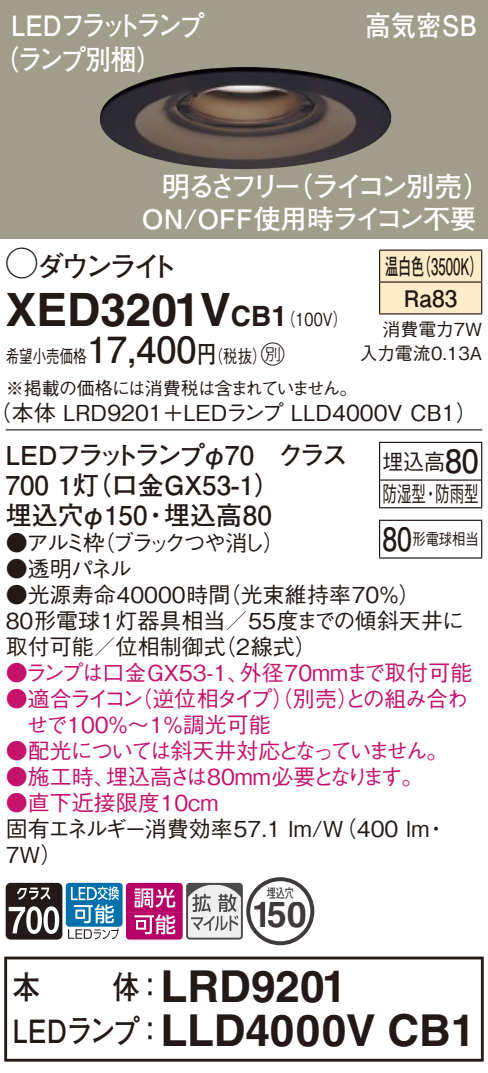
<style>
.page{position:relative;width:488px;height:1073px;background:#fff}
.page>*{position:absolute;margin:0;border:0;box-sizing:border-box;transform-origin:0 0}
.t1{font:700 46px "Helvetica LT Std";color:#231916}
.t2{font:700 44px/44px "Helvetica LT Std";letter-spacing:-.005em;color:#231916}
.t3{font:700 36px "Helvetica LT Std";color:#3e3a39}
.t4{font:700 32px "Futo Go B101 Pro";color:#231916;scale:.85 1}
.t5{font:700 28px/34px "Futo Go B101 Pro";letter-spacing:-.12em;color:#fff;scale:.9 1}
.t6{font:700 28px "Futo Go B101 Pro";letter-spacing:-.185em;color:#fff}
.t7{font:700 28px "Futo Go B101 Pro";letter-spacing:-.15em;color:#231916}
.t8{font:700 26.8px "Futo Go B101 Pro";letter-spacing:-.005em;color:#fff}
.t9{font:700 26px/30px "Futo Go B101 Pro";color:#231916}
.t10{font:700 22.8px/32px "Futo Go B101 Pro";color:#231916;text-align:center;scale:.58 1}
.t11{font:500 22px/26px "Gothic BBB Pro";color:#231916}
.t12{font:500 22px "Gothic BBB Pro";color:#c5126b}
.t13{font:500 22px/26px "Gothic BBB Pro";letter-spacing:-.045em;color:#c5126b}
.t14{font:500 22px "Gothic BBB Pro";letter-spacing:-.11em;color:#c5126b}
.t15{font:500 22px "Gothic BBB Pro";letter-spacing:-.16em;color:#231916}
.t16{font:500 22px/32.8px "Gothic BBB Pro";color:#231916;scale:.95 1}
.t17{font:500 18px/31.6px "Gothic BBB Pro";letter-spacing:-.035em;color:#231916;scale:.75 1}
.t18{font:500 18px/24px "Gothic BBB Pro";color:#231916;text-align:right}
.t19{font:500 16px "Gothic BBB Pro";color:#231916;scale:.83 1}
.t20{font:13.2px "Futo Go B101 Pro Bold 90 pv RKSJ H";color:#3f3b3a;scale:.7 1}
.s1{font-family:"Ford Classification 1";font-weight:400;font-size:32px}
.s2{font-size:28px}
.s3{font-family:"Gothic BBB Pro";font-weight:500;font-size:18px}
.s4{font-family:"Futo Go B101 Pro";font-weight:700;font-size:36px}
.s5{font-family:"Futo Go B101 Pro";font-weight:700;font-size:24px}
.s6{font-family:"Ford Classification 1";font-weight:400;font-size:24px}
.s7{font-family:"Futo Go B101 Pro";font-weight:700;font-size:32px}
.s8{color:#251b18}
.s9{font-family:"Futo Go B101 Pro";font-size:32px}
</style>
<div class="page">
<div style="left:0;top:0;width:488px;height:238px;background:#a19d8b"></div>
<img style="left:99px;top:67px;width:293px;height:103px">
<div style="left:380px;top:251px;width:101px;height:62px;background:#feecc9"></div>
<hr style="left:379px;top:249px;width:103px;height:2px;background:#231916">
<hr style="left:379px;top:251px;width:1px;height:30px;background:#231916">
<hr style="left:481px;top:251px;width:1px;height:30px;background:#231916">
<hr style="left:379px;top:281px;width:103px;height:2px;background:#231916">
<hr style="left:379px;top:283px;width:1px;height:30px;background:#231916">
<hr style="left:481px;top:283px;width:1px;height:30px;background:#231916">
<hr style="left:379px;top:313px;width:103px;height:1px;background:#231916">
<hr style="left:6px;top:429px;width:476px;height:1px;background:#231916">
<hr style="left:379px;top:443px;width:1px;height:37px;background:#231916">
<svg style="left:379px;top:480px;width:1px;height:27px"></svg>
<hr style="left:379px;top:442px;width:103px;height:1px;background:#231916">
<hr style="left:380px;top:479px;width:101px;height:2px;background:#231916">
<hr style="left:481px;top:443px;width:1px;height:37px;background:#231916">
<svg style="left:481px;top:480px;width:1px;height:27px"></svg>
<hr style="left:379px;top:507px;width:103px;height:1px;background:#231916">
<hr style="left:379px;top:521px;width:1px;height:36px;background:#231916">
<hr style="left:379px;top:519px;width:103px;height:2px;background:#231916">
<hr style="left:481px;top:521px;width:1px;height:36px;background:#231916">
<hr style="left:379px;top:557px;width:103px;height:1px;background:#231916">
<svg style="left:6px;top:882px;width:56px;height:57px"></svg>
<div style="left:66px;top:882px;width:56px;height:44px;background:#0070ac;border-radius:3px"></div>
<svg style="left:68px;top:886px;width:51px;height:53px"></svg>
<svg style="left:126px;top:877px;width:188px;height:68px"></svg>
<div style="left:4px;top:956px;width:479px;height:105px;border:3px solid #231916"></div>
<p class="t5" style="left:-7px;top:5px;width:236px;text-indent:18px">LEDフラットランプ（ランプ別梱）</p>
<p class="t5" style="left:365px;top:5px;width:125px">高気密SB</p>
<p class="t6" style="left:162px;top:164px;width:330px">明るさフリー（ライコン別売）</p>
<p class="t8" style="left:142px;top:198px;width:336px">ON/OFF使用時ライコン不要</p>
<p class="t7" style="left:6px;top:244px;width:174px"><span class="s1">A</span>ダウンライト</p>
<h1 class="t1" style="left:6px;top:281px;width:343px">XED3201V<span class="s2">CB1</span><span class="s3">（100V）</span></h1>
<p class="t17" style="left:6px;top:338px;width:470px">希望小売価格<span class="s4">17,400</span><span class="s5">円</span>（税抜）<span class="s6">C<br></span>※掲載の価格には消費税は含まれていません。</p>
<p class="t11" style="left:-10px;top:397px;width:489px">（本体 LRD9201＋LEDランプ LLD4000V CB1）</p>
<p class="t10" style="left:385px;top:247px;width:170px">温白色（3500K）<br>Ra83</p>
<p class="t18" style="left:359px;top:315px;width:124px">消費電力7W<br>入力電流0.13A</p>
<p class="t9" style="left:6px;top:436px;width:343px">LEDフラットランプφ70　クラス<br>700 1灯（口金GX53-1）<br>埋込穴φ150・埋込高80</p>
<p class="t15" style="left:6px;top:525px;width:280px">●アルミ枠（ブラックつや消し）</p>
<p class="t11" style="left:6px;top:553px;width:128px">●透明パネル</p>
<p class="t11" style="left:6px;top:579px;width:460px">●光源寿命40000時間（光束維持率70％）<br>80形電球1灯器具相当／55度までの傾斜天井に取付可能／位相制御式（2線式）</p>
<p class="t12" style="left:6px;top:655px;width:468px">●ランプは口金GX53-1、外径70mmまで取付可能</p>
<p class="t13" style="left:27px;top:683px;width:443px;text-indent:-21px">●適合ライコン（逆位相タイプ）（別売）との組み合わせで100％〜1％調光可能</p>
<p class="t14" style="left:6px;top:733px;width:444px">●配光については斜天井対応となっていません。</p>
<p class="t12" style="left:6px;top:759px;width:419px">●施工時、埋込高さは80mm必要となります。</p>
<p class="t12" style="left:6px;top:785px;width:214px">●直下近接限度10cm</p>
<p class="t11" style="left:6px;top:813px;width:443px">固有エネルギー消費効率57.1 lm/W（400 lm・<br>7W）</p>
<p class="t16" style="left:382px;top:442px;width:103px">埋込高<span class="s7">80</span>防湿型・防雨型</p>
<p class="t19" style="left:382px;top:526px;width:118px"><span class="s7">80</span>形電球相当</p>
<p class="t20" style="left:266px;top:882px;width:41px">埋込穴</p>
<h3 class="t3" style="left:252px;top:892px;width:57px"><span class="s8">1</span>50</h3>
<h2 class="t2" style="left:13px;top:963px;width:464px;text-indent:100px"><span class="s9">体：</span>LRD9201<br><span class="s9">LEDランプ：</span>LLD4000V CB1</h2>
<h3 class="t4" style="left:13px;top:961px;width:34px">本</h3>
</div>
